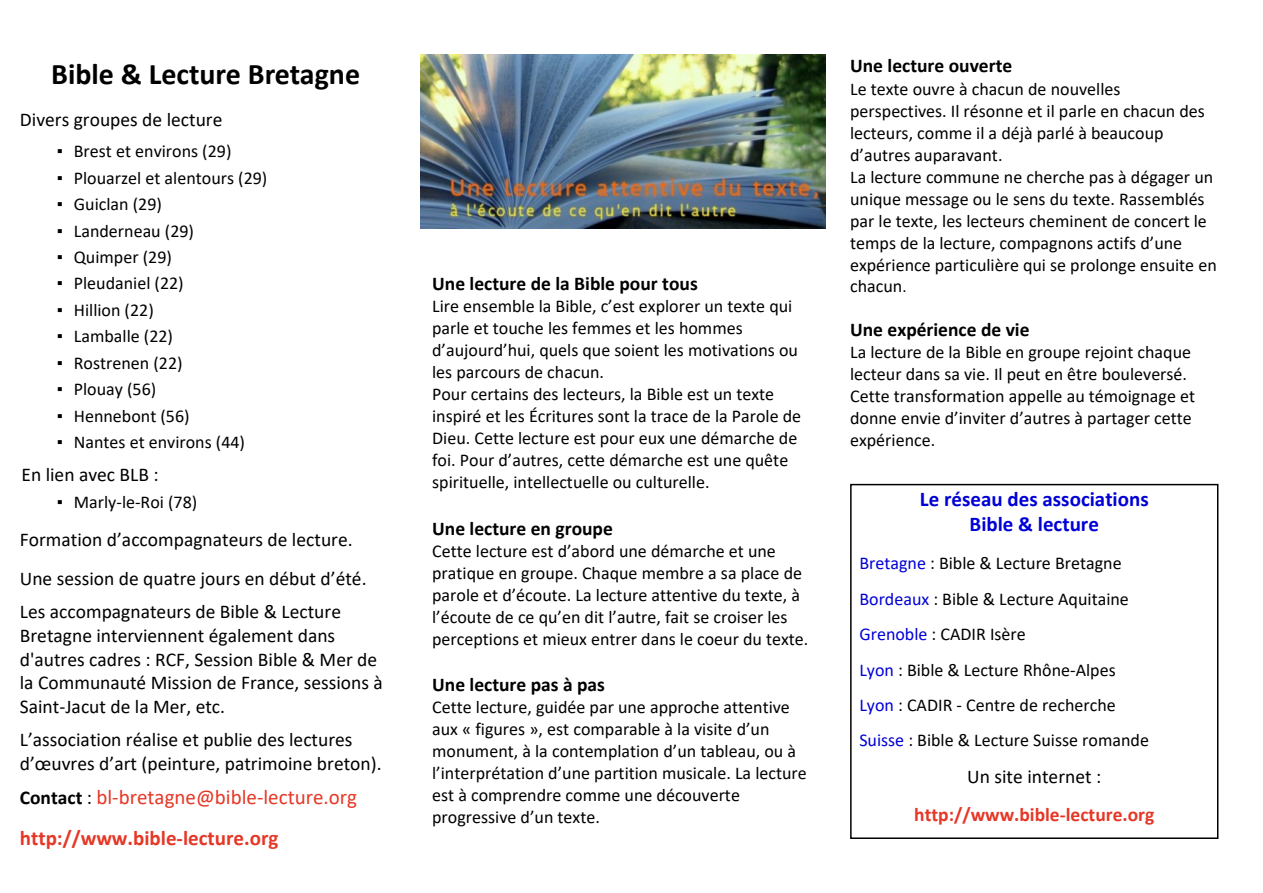
<style>
.page{position:relative;width:1263px;height:893px;background:#fff}
.page>*{position:absolute;margin:0;border:0;box-sizing:border-box;transform-origin:0 0}
.t1{font:700 30px "Calibri";color:#000}
.t2{font:21px/40.7px "Calibri";color:#e63726}
.t3{font:700 21px/25.7px "Calibri";color:#0000d6;text-align:center}
.t4{font:19.5px/23.9px "Calibri";color:#000}
.t5{font:700 19.5px "Calibri";color:#000}
.t6{font:700 19.5px "Calibri";color:#e63726}
.t7{font:18px/22px "Calibri";color:#000}
.s1{font-family:"Times New Roman"}
.s2{font-weight:700;font-size:19.5px;color:#000}
.s3{font-size:19.5px;color:#000}
.s4{font-weight:700}
.s5{font-size:16.5px}
.s6{color:#0000d6}
</style>
<div class="page">
<div style="left:850px;top:484px;width:368px;height:355px;border:2px solid #000"></div>
<img style="left:420px;top:54px;width:405px;height:174px">
<h1 class="t1" style="left:51px;top:62px;width:310px">Bible &amp; Lecture Bretagne</h1>
<p class="t4" style="left:20px;top:109px;width:204px">Divers groupes de lecture</p>
<p class="t7" style="left:57px;top:142px;width:176px"><span class="s1">▪</span> Brest et environs (29)</p>
<p class="t7" style="left:57px;top:168px;width:212px"><span class="s1">▪</span> Plouarzel et alentours (29)</p>
<p class="t7" style="left:57px;top:194px;width:106px"><span class="s1">▪</span> Guiclan (29)</p>
<p class="t7" style="left:57px;top:221px;width:139px"><span class="s1">▪</span> Landerneau (29)</p>
<p class="t7" style="left:57px;top:247px;width:116px"><span class="s1">▪</span> Quimper (29)</p>
<p class="t7" style="left:57px;top:274px;width:128px"><span class="s1">▪</span> Pleudaniel (22)</p>
<p class="t7" style="left:57px;top:300px;width:98px"><span class="s1">▪</span> Hillion (22)</p>
<p class="t7" style="left:57px;top:327px;width:118px"><span class="s1">▪</span> Lamballe (22)</p>
<p class="t7" style="left:57px;top:353px;width:127px"><span class="s1">▪</span> Rostrenen (22)</p>
<p class="t7" style="left:57px;top:380px;width:101px"><span class="s1">▪</span> Plouay (56)</p>
<p class="t7" style="left:57px;top:406px;width:134px"><span class="s1">▪</span> Hennebont (56)</p>
<p class="t7" style="left:57px;top:433px;width:190px"><span class="s1">▪</span> Nantes et environs (44)</p>
<p class="t4" style="left:22px;top:464px;width:139px">En lien avec BLB :</p>
<p class="t7" style="left:57px;top:492px;width:142px"><span class="s1">▪</span> Marly-le-Roi (78)</p>
<p class="t4" style="left:20px;top:522px;width:348px;line-height:38.8px">Formation d’accompagnateurs de lecture.<br>Une session de quatre jours en début d’été.</p>
<p class="t4" style="left:20px;top:601px;width:364px">Les accompagnateurs de Bible &amp; Lecture Bretagne interviennent également dans d'autres cadres : RCF, Session Bible &amp; Mer de la Communauté Mission de France, sessions à Saint-Jacut de la Mer, etc.</p>
<p class="t4" style="left:20px;top:729px;width:363px">L’association réalise et publie des lectures d’œuvres d’art (peinture, patrimoine breton).</p>
<p class="t2" style="left:20px;top:778px;width:339px"><span class="s2">Contact</span> <span class="s3">:</span> bl-bretagne@bible-lecture.org <span class="s4">http://www.bible-lecture.org</span></p>
<p class="t5" style="left:432px;top:275px;width:267px">Une lecture de la Bible pour tous</p>
<p class="t7" style="left:432px;top:296px;width:370px">Lire ensemble la Bible, c’est explorer un texte qui parle et touche les femmes et les hommes d’aujourd’hui, quels que soient les motivations ou les parcours de chacun.<br>Pour certains des lecteurs, la Bible est un texte inspiré et les Écritures sont la trace de la Parole de Dieu. Cette lecture est pour eux une démarche de foi. Pour d’autres, cette démarche est une quête spirituelle, intellectuelle ou culturelle.</p>
<p class="t5" style="left:432px;top:520px;width:182px">Une lecture en groupe</p>
<p class="t7" style="left:432px;top:542px;width:378px">Cette lecture est d’abord une démarche et une pratique en groupe. Chaque membre a sa place de parole et d’écoute. La lecture attentive du texte, à l’écoute de ce qu’en dit l’autre, fait se croiser les perceptions et mieux entrer dans le coeur du texte.</p>
<p class="t5" style="left:432px;top:676px;width:174px">Une lecture pas à pas</p>
<p class="t7" style="left:432px;top:698px;width:376px">Cette lecture, guidée par une approche attentive aux « figures », est comparable à la visite d’un monument, à la contemplation d’un tableau, ou à l’interprétation d’une partition musicale. La lecture est à comprendre comme une découverte progressive d’un texte.</p>
<p class="t5" style="left:850px;top:58px;width:164px">Une lecture ouverte</p>
<p class="t7" style="left:850px;top:79px;width:368px">Le texte ouvre à chacun de nouvelles perspectives. Il résonne et il parle en chacun des lecteurs, comme il a déjà parlé à beaucoup d’autres auparavant.<br>La lecture commune ne cherche pas à dégager un unique message ou le sens du texte. Rassemblés par le texte, les lecteurs cheminent de concert le temps de la lecture, compagnons actifs d’une expérience particulière qui se prolonge ensuite en chacun<span class="s5">.</span></p>
<p class="t5" style="left:850px;top:321px;width:181px">Une expérience de vie</p>
<p class="t7" style="left:850px;top:343px;width:346px">La lecture de la Bible en groupe rejoint chaque lecteur dans sa vie. Il peut en être bouleversé.<br>Cette transformation appelle au témoignage et donne envie d’inviter d’autres à partager cette expérience.</p>
<p class="t3" style="left:920px;top:487px;width:230px">Le réseau des associations<br>Bible &amp; lecture</p>
<p class="t7" style="left:859px;top:547px;width:291px;line-height:35.5px"><span class="s6">Bretagne</span> : Bible &amp; Lecture Bretagne <span class="s6">Bordeaux</span> : Bible &amp; Lecture Aquitaine <span class="s6">Grenoble</span> : CADIR Isère<br><span class="s6">Lyon</span> : Bible &amp; Lecture Rhône-Alpes <span class="s6">Lyon</span> : CADIR - Centre de recherche <span class="s6">Suisse</span> : Bible &amp; Lecture Suisse romande</p>
<p class="t4" style="left:967px;top:767px;width:135px">Un site internet :</p>
<p class="t6" style="left:914px;top:806px;width:242px">http://www.bible-lecture.org</p>
</div>
